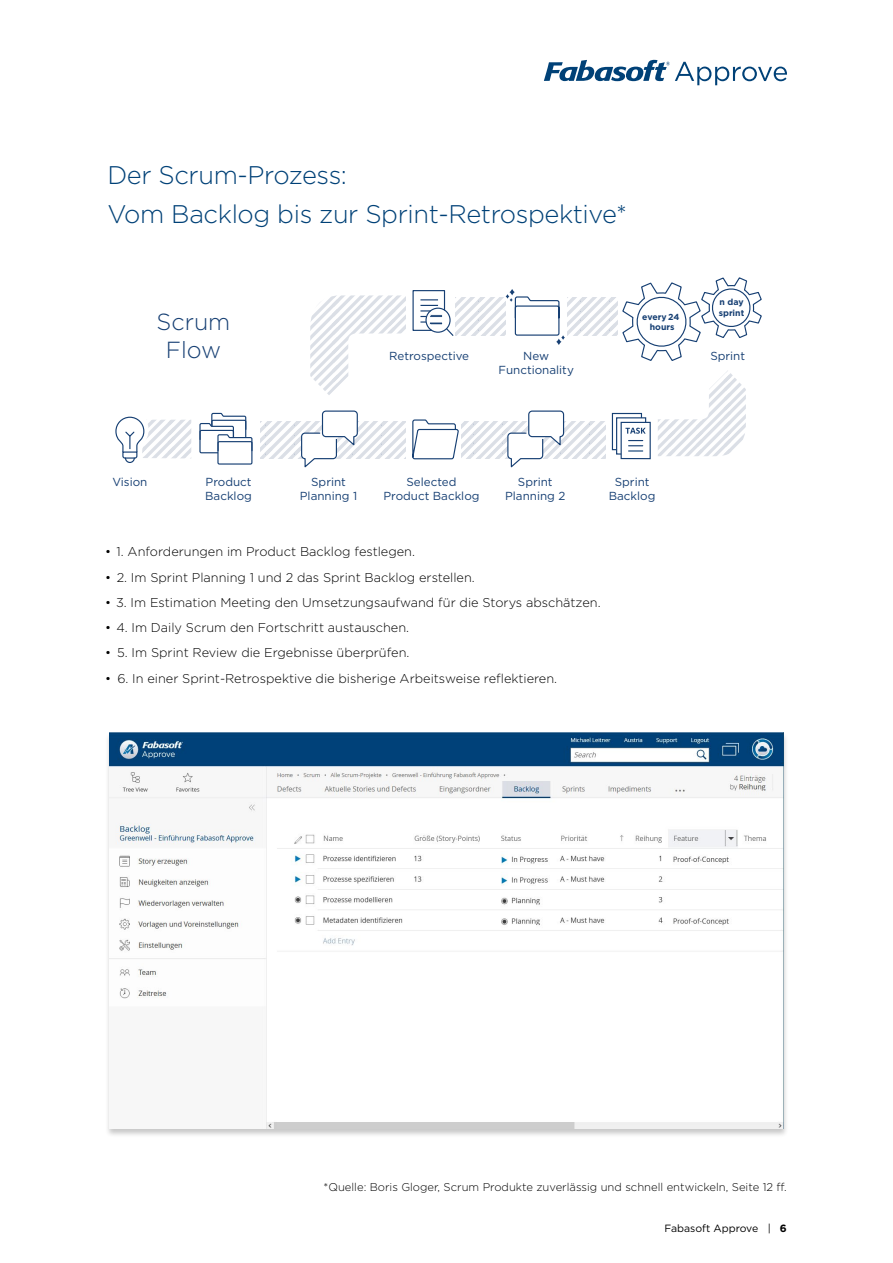
<style>
.page{position:relative;width:893px;height:1263px;background:#fff}
.page>*{position:absolute;margin:0;border:0;box-sizing:border-box;transform-origin:0 0}
.t1{font:300 25.5px/39px "Gotham";letter-spacing:-.015em;color:#004177}
.t2{font:300 23.25px/27.9px "Gotham";color:#163f73;text-align:center}
.t3{font:300 12.75px "Gotham";color:#000}
.t4{font:11.7px/14px "Gotham";color:#163f73;text-align:center}
.P-Bildunterschrift{font:300 11.25px "Gotham";color:#000}
.t5{font:10.5px "Gotham";color:#000}
.t6{font:700 8.7px/10.5px "Gotham";color:#163f73;text-align:center}
.s1{font-weight:700}
</style>
<div class="page">
<svg style="left:544px;top:60px;width:243px;height:25px"></svg>
<svg style="left:568px;top:298px;width:49px;height:38px;fill:#e3e6ec"></svg>
<svg style="left:456px;top:298px;width:49px;height:38px;fill:#e3e6ec"></svg>
<svg style="left:260px;top:421px;width:146px;height:37px;fill:#e3e6ec"></svg>
<svg style="left:462px;top:421px;width:144px;height:37px;fill:#e3e6ec"></svg>
<svg style="left:658px;top:370px;width:88px;height:86px"></svg>
<svg style="left:310px;top:295px;width:96px;height:100px"></svg>
<svg style="left:412px;top:419px;width:47px;height:41px"></svg>
<svg style="left:115px;top:416px;width:76px;height:47px"></svg>
<div style="left:612px;top:413px;width:30px;height:37px;border:1px solid #163f73"></div>
<div style="left:616px;top:417px;width:30px;height:38px;border:1px solid #163f73"></div>
<div style="left:621px;top:422px;width:29px;height:37px;background:#fff"></div>
<div style="left:621px;top:422px;width:30px;height:37px;border:1px solid #163f73"></div>
<svg style="left:617px;top:419px;width:29px;height:33px"></svg>
<svg style="left:622px;top:277px;width:140px;height:84px"></svg>
<svg style="left:412px;top:290px;width:42px;height:46px"></svg>
<svg style="left:506px;top:289px;width:59px;height:56px"></svg>
<svg style="left:300px;top:432px;width:38px;height:36px"></svg>
<div style="left:322px;top:411px;width:35px;height:26px;background:#fff;border-radius:3px"></div>
<div style="left:322px;top:410px;width:36px;height:27px;border:1px solid #163f73;border-radius:3px"></div>
<svg style="left:507px;top:432px;width:37px;height:36px"></svg>
<div style="left:529px;top:411px;width:35px;height:26px;background:#fff;border-radius:3px"></div>
<div style="left:528px;top:410px;width:36px;height:27px;border:1px solid #163f73;border-radius:3px"></div>
<svg style="left:199px;top:412px;width:54px;height:53px"></svg>
<div style="left:105px;top:732px;width:683px;height:406px;background:#000;opacity:.22"></div>
<img style="left:110px;top:732px;width:673px;height:396px">
<h2 class="t1" style="left:107px;top:155px;width:521px">Der Scrum-Prozess:<br>Vom Backlog bis zur Sprint-Retrospektive*</h2>
<p class="t2" style="left:157px;top:307px;width:75px">Scrum<br>Flow</p>
<p class="t4" style="left:389px;top:349px;width:81px">Retrospective</p>
<p class="t6" style="left:642px;top:312px;width:39px">every 24 hours</p>
<p class="t6" style="left:719px;top:297px;width:27px;text-align:left">n day sprint</p>
<p class="t4" style="left:498px;top:349px;width:77px">New<br>Functionality</p>
<p class="t4" style="left:710px;top:349px;width:36px">Sprint</p>
<p class="t4" style="left:112px;top:474px;width:37px">Vision</p>
<p class="t4" style="left:205px;top:474px;width:48px;text-align:left">Product<br>Backlog</p>
<p class="t4" style="left:300px;top:474px;width:59px">Sprint<br>Planning 1</p>
<p class="t4" style="left:505px;top:474px;width:62px">Sprint<br>Planning 2</p>
<p class="t4" style="left:383px;top:474px;width:98px">Selected<br>Product Backlog</p>
<p class="t4" style="left:609px;top:474px;width:48px">Sprint<br>Backlog</p>
<p class="t3" style="left:105px;top:544px;width:311px">• 1. Anforderungen im Product Backlog festlegen.</p>
<p class="t3" style="left:105px;top:569px;width:371px">• 2. Im Sprint Planning 1 und 2 das Sprint Backlog erstellen.</p>
<p class="t3" style="left:105px;top:594px;width:497px">• 3. Im Estimation Meeting den Umsetzungsaufwand für die Storys abschätzen.</p>
<p class="t3" style="left:105px;top:619px;width:305px">• 4. Im Daily Scrum den Fortschritt austauschen.</p>
<p class="t3" style="left:105px;top:645px;width:306px">• 5. Im Sprint Review die Ergebnisse überprüfen.</p>
<p class="t3" style="left:105px;top:670px;width:453px">• 6. In einer Sprint-Retrospektive die bisherige Arbeitsweise reflektieren.</p>
<p class="P-Bildunterschrift" style="left:324px;top:1180px;width:465px">*Quelle: Boris Gloger, Scrum Produkte zuverlässig und schnell entwickeln, Seite 12 ff.</p>
<p class="t5" style="left:664px;top:1222px;width:124px">Fabasoft Approve | <span class="s1">6</span></p>
</div>
